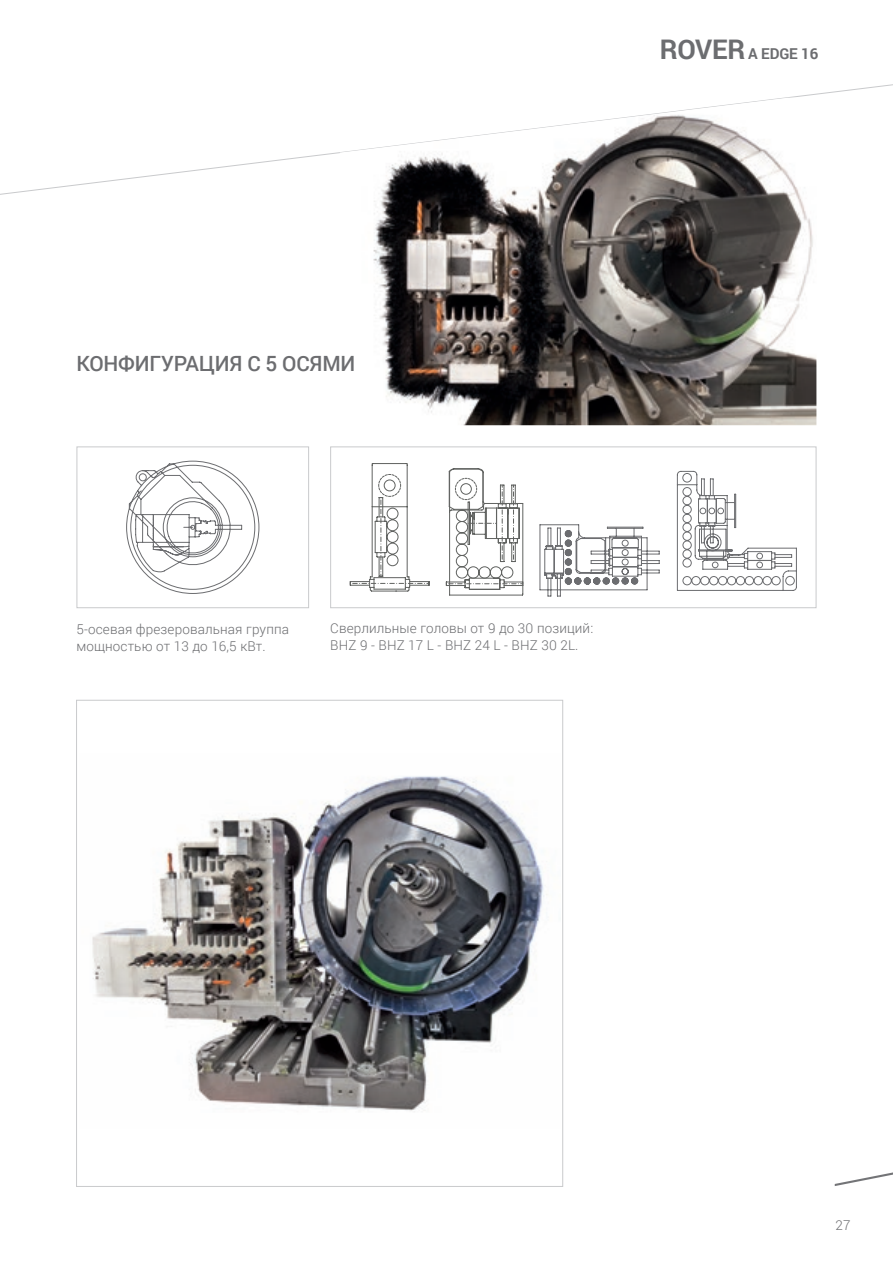
<style>
.page{position:relative;width:893px;height:1263px;background:#fff}
.page>*{position:absolute;margin:0;border:0;box-sizing:border-box;transform-origin:0 0}
.t1{font:500 21px "Roboto";letter-spacing:-.01em;color:#6c6d70}
.t2{font:700 15px "Roboto";letter-spacing:-.01em;color:#6c6d70}
.t3{font:300 13.5px/16.2px "Roboto";letter-spacing:.01em;color:#6c6d70}
.s1{font-size:27px}
</style>
<div class="page">
<img style="left:340px;top:98px;width:476px;height:327px">
<img style="left:92px;top:776px;width:456px;height:335px">
<div style="left:77px;top:446px;width:232px;height:162px;border:1px solid #c9cacc"></div>
<svg style="left:126px;top:461px;width:133px;height:133px"></svg>
<div style="left:330px;top:446px;width:486px;height:162px;background:#fff;border:1px solid #c9cacc"></div>
<svg style="left:446px;top:468px;width:78px;height:128px"></svg>
<svg style="left:350px;top:463px;width:80px;height:129px"></svg>
<svg style="left:677px;top:471px;width:120px;height:120px"></svg>
<svg style="left:539px;top:524px;width:121px;height:72px"></svg>
<svg style="left:835px;top:1172px;width:58px;height:14px"></svg>
<p class="t2" style="left:660px;top:43px;width:160px"><span class="s1">ROVER</span> A EDGE 16</p>
<p class="t1" style="left:77px;top:348px;width:280px">КОНФИГУРАЦИЯ С 5 ОСЯМИ</p>
<p class="t3" style="left:77px;top:621px;width:214px">5-осевая фрезеровальная группа мощностью от 13 до 16,5 кВт.</p>
<p class="t3" style="left:330px;top:620px;width:264px">Сверлильные головы от 9 до 30 позиций:</p>
<p class="t3" style="left:330px;top:636px;width:250px">BHZ 9 - BHZ 17 L - BHZ 24 L - BHZ 30 2L.</p>
<p class="t3" style="left:836px;top:1216px;width:16px">27</p>
</div>
